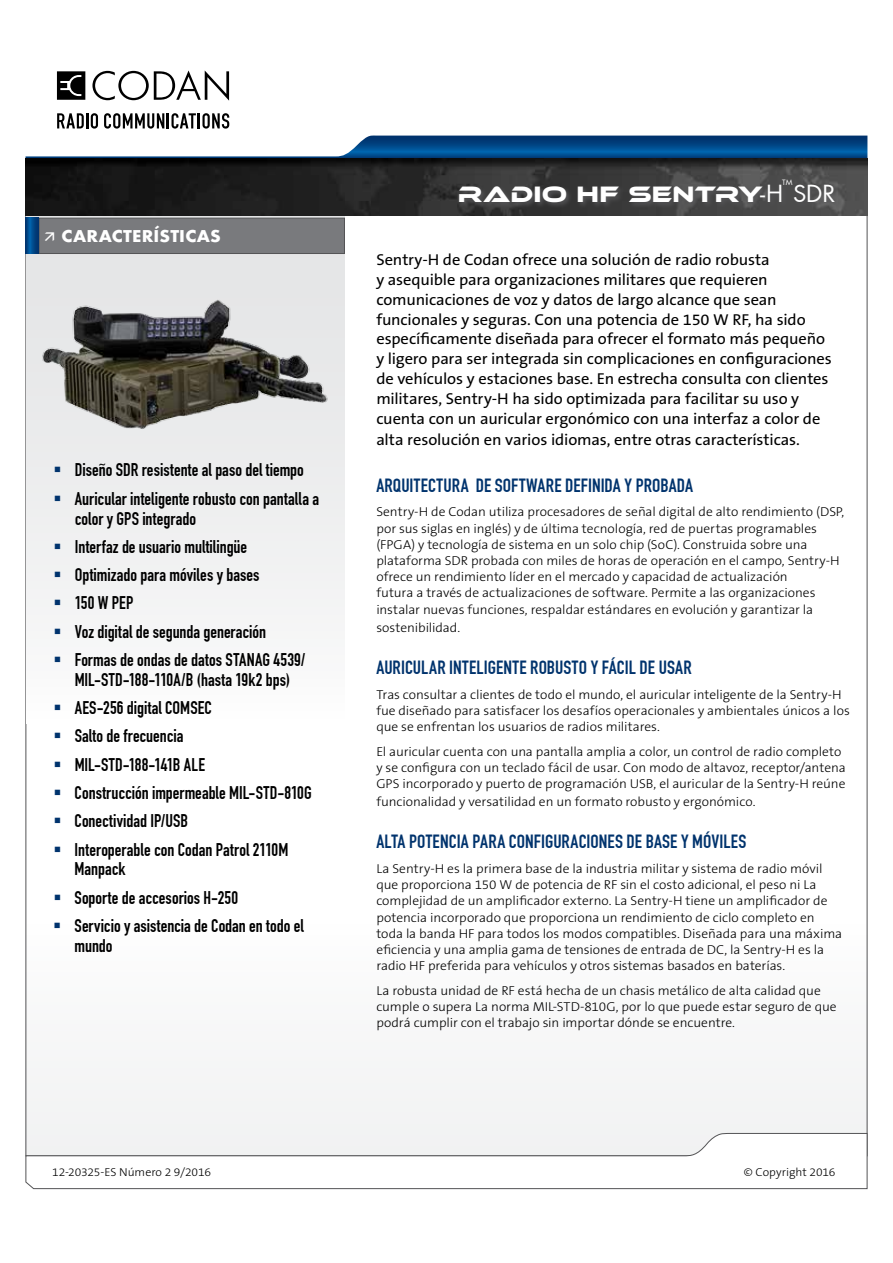
<style>
.page{position:relative;width:893px;height:1263px;background:#fff}
.page>*{position:absolute;margin:0;border:0;box-sizing:border-box;transform-origin:0 0}
.t1{font:23.1px "Ethnocentric Rg";letter-spacing:.01em;color:#fff;scale:1.04 1}
.t2{font:18.75px "DIN Engschrift Alternate";letter-spacing:.005em;color:#00336d;scale:1.04 1}
.t3{font:18px/28.3px "DIN Engschrift Alternate";color:#000}
.t4{font:15.9px/19.8px "The Sans B5 Plain";letter-spacing:-.005em;color:#000;scale:1.04 1}
.t5{font:700 15.9px "Futura";letter-spacing:.01em;color:#fff;scale:1.04 1}
.t6{font:300 12.9px/16.2px "The Sans B3";color:#000;scale:1.04 1}
.t7{font:300 11.55px "The Sans B3";color:#000;scale:1.04 1}
.t8{font:7.2px "Futura";color:#fff;scale:1.04 1}
.s1{font-family:"Futura"}
</style>
<div class="page">
<div style="left:26px;top:216px;width:319px;height:508px;background:linear-gradient(to right,#f2f3f3,#f2f2f3)"></div>
<svg style="left:25px;top:1133px;width:843px;height:56px"></svg>
<svg style="left:26px;top:135px;width:841px;height:23px"></svg>
<img style="left:26px;top:158px;width:841px;height:58px">
<div style="left:39px;top:218px;width:306px;height:36px;background:#797a7d;border:1px solid #545456"></div>
<svg style="left:26px;top:218px;width:13px;height:36px"></svg>
<svg style="left:92px;top:70px;width:137px;height:31px"></svg>
<svg style="left:57px;top:113px;width:41px;height:16px"></svg>
<svg style="left:104px;top:113px;width:125px;height:16px"></svg>
<svg style="left:57px;top:71px;width:28px;height:29px"></svg>
<svg style="left:457px;top:183px;width:384px;height:26px;background:#474747"></svg>
<img style="left:37px;top:272px;width:295px;height:184px">
<svg style="left:55px;top:467px;width:5px;height:5px"></svg>
<svg style="left:55px;top:495px;width:5px;height:6px"></svg>
<svg style="left:55px;top:544px;width:5px;height:5px"></svg>
<svg style="left:55px;top:572px;width:5px;height:5px"></svg>
<svg style="left:55px;top:600px;width:5px;height:5px"></svg>
<svg style="left:55px;top:628px;width:5px;height:6px"></svg>
<svg style="left:55px;top:657px;width:5px;height:5px"></svg>
<svg style="left:55px;top:705px;width:5px;height:5px"></svg>
<p class="t5" style="left:62px;top:224px;width:155px">CARACTERÍSTICAS</p>
<h3 class="t3" style="left:75px;top:456px;width:246px">Diseño SDR resistente al paso del tiempo<br>Auricular inteligente robusto con pantalla a</h3>
<h3 class="t3" style="left:75px;top:504px;width:232px">color y GPS integrado<br>Interfaz de usuario multilingüe<br>Optimizado para móviles y bases<br>150 W PEP<br>Voz digital de segunda generación<br>Formas de ondas de datos STANAG 4539/</h3>
<h3 class="t3" style="left:75px;top:665px;width:239px">MIL-STD-188-110A/B (hasta 19k2 bps)<br>AES-256 digital COMSEC<br>Salto de frecuencia<br>MIL-STD-188-141B ALE<br>Construcción impermeable MIL-STD-810G<br>Conectividad IP/USB<br>Interoperable con Codan Patrol 2110M</h3>
<h3 class="t3" style="left:75px;top:855px;width:231px">Manpack<br>Soporte de accesorios H-250<br>Servicio y asistencia de Codan en todo el</h3>
<h3 class="t3" style="left:75px;top:931px;width:40px">mundo</h3>
<p class="t7" style="left:52px;top:1166px;width:154px">12-20325-ES Número 2 9/2016</p>
<p class="t8" style="left:782px;top:178px;width:11px">TM</p>
<h1 class="t1" style="left:458px;top:180px;width:364px">Radio HF SENTRY<span class="s1">-H SDR</span></h1>
<p class="t4" style="left:376px;top:250px;width:439px">Sentry-H de Codan ofrece una solución de radio robusta<br>y asequible para organizaciones militares que requieren comunicaciones de voz y datos de largo alcance que sean funcionales y seguras. Con una potencia de 150 W RF, ha sido específicamente diseñada para ofrecer el formato más pequeño y ligero para ser integrada sin complicaciones en configuraciones de vehículos y estaciones base. En estrecha consulta con clientes militares, Sentry-H ha sido optimizada para facilitar su uso y cuenta con un auricular ergonómico con una interfaz a color de</p>
<p class="t4" style="left:376px;top:430px;width:409px">alta resolución en varios idiomas, entre otras características.</p>
<h2 class="t2" style="left:376px;top:474px;width:306px">ARQUITECTURA DE SOFTWARE DEFINIDA Y PROBADA</h2>
<p class="t6" style="left:376px;top:504px;width:452px">Sentry-H de Codan utiliza procesadores de señal digital de alto rendimiento (DSP, por sus siglas en inglés) y de última tecnología, red de puertas programables (FPGA) y tecnología de sistema en un solo chip (SoC). Construida sobre una plataforma SDR probada con miles de horas de operación en el campo, Sentry-H ofrece un rendimiento líder en el mercado y capacidad de actualización<br>futura a través de actualizaciones de software. Permite a las organizaciones instalar nuevas funciones, respaldar estándares en evolución y garantizar la</p>
<p class="t6" style="left:376px;top:620px;width:82px">sostenibilidad.</p>
<h2 class="t2" style="left:376px;top:656px;width:305px">AURICULAR INTELIGENTE ROBUSTO Y FÁCIL DE USAR</h2>
<p class="t6" style="left:376px;top:686px;width:457px">Tras consultar a clientes de todo el mundo, el auricular inteligente de la Sentry-H fue diseñado para satisfacer los desafíos operacionales y ambientales únicos a los que se enfrentan los usuarios de radios militares.</p>
<p class="t6" style="left:376px;top:744px;width:453px">El auricular cuenta con una pantalla amplia a color, un control de radio completo y se configura con un teclado fácil de usar. Con modo de altavoz, receptor/antena<br>GPS incorporado y puerto de programación USB, el auricular de la Sentry-H reúne</p>
<p class="t6" style="left:376px;top:794px;width:366px">funcionalidad y versatilidad en un formato robusto y ergonómico.</p>
<h2 class="t2" style="left:376px;top:831px;width:357px">ALTA POTENCIA PARA CONFIGURACIONES DE BASE Y MÓVILES</h2>
<p class="t6" style="left:376px;top:861px;width:449px">La Sentry-H es la primera base de la industria militar y sistema de radio móvil que proporciona 150 W de potencia de RF sin el costo adicional, el peso ni La complejidad de un amplificador externo. La Sentry-H tiene un amplificador de potencia incorporado que proporciona un rendimiento de ciclo completo en toda la banda HF para todos los modos compatibles. Diseñada para una máxima eficiencia y una amplia gama de tensiones de entrada de DC, la Sentry-H es la radio HF preferida para vehículos y otros sistemas basados en baterías.</p>
<p class="t6" style="left:376px;top:983px;width:444px">La robusta unidad de RF está hecha de un chasis metálico de alta calidad que cumple o supera La norma MIL-STD-810G, por lo que puede estar seguro de que podrá cumplir con el trabajo sin importar dónde se encuentre.</p>
<p class="t7" style="left:744px;top:1166px;width:90px">© Copyright 2016</p>
</div>
